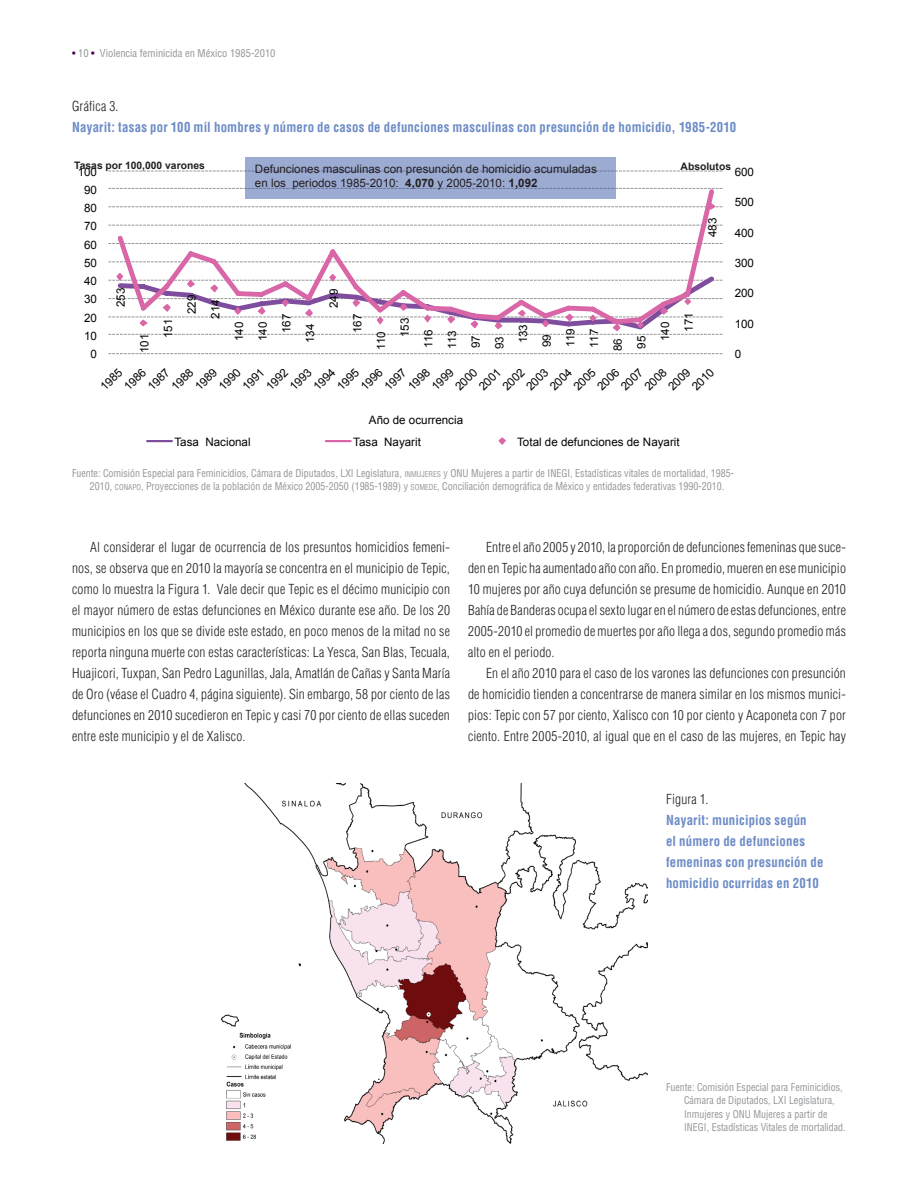
<style>
.page{position:relative;width:918px;height:1188px;background:#fff}
.page>*{position:absolute;margin:0;border:0;box-sizing:border-box;transform-origin:0 0}
.t1{font:300 condensed 13.5px/21px "Helvetica";letter-spacing:.015em;color:#231f20;text-align:justify}
.t2{font:700 condensed 13.5px/21px "Helvetica";letter-spacing:.015em;color:#6c8bc6;scale:.95 1}
.t3{font:11.55px/23.7px "Arial";color:#040503}
.t4{font:11.55px "Arial";color:#231f20}
.t5{font:condensed 10.5px/13.5px "Helvetica";color:#939598;scale:.95 1}
.t6{font:condensed 10.5px "Helvetica";color:#939598}
.t7{font:700 10.35px "Arial";color:#231f20}
.s1{color:#47004f}
.s2{font-weight:700}
.s3{font-size:7.8px}
</style>
<div class="page">
<svg style="left:108px;top:353px;width:615px;height:1px"></svg>
<svg style="left:108px;top:261px;width:615px;height:1px"></svg>
<svg style="left:108px;top:243px;width:615px;height:1px"></svg>
<svg style="left:108px;top:225px;width:615px;height:1px"></svg>
<svg style="left:108px;top:206px;width:615px;height:1px"></svg>
<svg style="left:108px;top:188px;width:615px;height:1px"></svg>
<svg style="left:108px;top:171px;width:615px;height:1px"></svg>
<svg style="left:108px;top:279px;width:615px;height:56px"></svg>
<svg style="left:114px;top:186px;width:603px;height:142px"></svg>
<svg style="left:116px;top:202px;width:600px;height:130px"></svg>
<hr style="left:147px;top:440px;width:25px;height:2px;background:#7f4d9e">
<hr style="left:326px;top:440px;width:25px;height:2px;background:#d966a7">
<svg style="left:498px;top:437px;width:8px;height:8px"></svg>
<div style="left:246px;top:157px;width:370px;height:42px;background:#3b58a6;opacity:.5"></div>
<img style="left:222px;top:783px;width:426px;height:361px">
<p class="t6" style="left:72px;top:46px;width:205px"><span class="s1">•</span> 10 <span class="s1">•</span> Violencia feminicida en México 1985-2010</p>
<p class="t1" style="left:72px;top:96px;width:48px">Gráfica 3.</p>
<p class="t2" style="left:72px;top:116px;width:701px">Nayarit: tasas por 100 mil hombres y número de casos de defunciones masculinas con presunción de homicidio, 1985-2010</p>
<p class="t7" style="left:74px;top:162px;width:132px">Tasas por 100,000 varones</p>
<p class="t3" style="left:78px;top:161px;width:21px">100</p>
<p class="t3" style="left:84px;top:179px;width:14px">90</p>
<p class="t3" style="left:84px;top:197px;width:14px">80</p>
<p class="t3" style="left:84px;top:216px;width:14px">70</p>
<p class="t3" style="left:84px;top:234px;width:14px">60</p>
<p class="t3" style="left:84px;top:252px;width:14px">50</p>
<p class="t3" style="left:84px;top:270px;width:14px">40</p>
<p class="t3" style="left:84px;top:289px;width:14px">30</p>
<p class="t3" style="left:84px;top:307px;width:14px">20</p>
<p class="t3" style="left:84px;top:325px;width:14px">10</p>
<p class="t3" style="left:91px;top:343px;width:8px">0</p>
<p class="t3" style="left:110px;top:307px;width:21px;rotate:-90deg">253</p>
<p class="t3" style="left:134px;top:338px;width:21px;text-indent:-15px;rotate:-90deg">101<br>151</p>
<p class="t3" style="left:181px;top:319px;width:25px;text-align:center;rotate:-90deg">229<br>214</p>
<p class="t4" style="left:255px;top:165px;width:343px">Defunciones masculinas con presunción de homicidio acumuladas</p>
<p class="t7" style="left:681px;top:163px;width:52px">Absolutos</p>
<p class="t4" style="left:255px;top:179px;width:284px">en los periodos 1985-2010: <span class="s2">4,070</span> y 2005-2010: <span class="s2">1,092</span></p>
<p class="t3" style="left:735px;top:161px;width:21px">600</p>
<p class="t3" style="left:702px;top:237px;width:21px;rotate:-90deg">483</p>
<p class="t3" style="left:228px;top:341px;width:21px;rotate:-90deg">140</p>
<p class="t3" style="left:252px;top:341px;width:21px;rotate:-90deg">140</p>
<p class="t3" style="left:276px;top:333px;width:21px;rotate:-90deg">167</p>
<p class="t3" style="left:299px;top:343px;width:21px;rotate:-90deg">134</p>
<p class="t3" style="left:323px;top:308px;width:21px;rotate:-90deg">249</p>
<p class="t3" style="left:347px;top:350px;width:37px;text-indent:16px;rotate:-90deg">167<br>110</p>
<p class="t3" style="left:394px;top:337px;width:21px;rotate:-90deg">153</p>
<p class="t3" style="left:418px;top:348px;width:20px;rotate:-90deg">116</p>
<p class="t3" style="left:441px;top:349px;width:20px;rotate:-90deg">113</p>
<p class="t3" style="left:465px;top:348px;width:14px;rotate:-90deg">97</p>
<p class="t3" style="left:489px;top:349px;width:14px;rotate:-90deg">93</p>
<p class="t3" style="left:512px;top:343px;width:21px;rotate:-90deg">133</p>
<p class="t3" style="left:536px;top:347px;width:14px;rotate:-90deg">99</p>
<p class="t3" style="left:560px;top:347px;width:20px;rotate:-90deg">119</p>
<p class="t3" style="left:583px;top:348px;width:20px;rotate:-90deg">117</p>
<p class="t3" style="left:607px;top:351px;width:14px;rotate:-90deg">86</p>
<p class="t3" style="left:631px;top:349px;width:14px;rotate:-90deg">95</p>
<p class="t3" style="left:654px;top:341px;width:21px;rotate:-90deg">140</p>
<p class="t3" style="left:678px;top:332px;width:21px;rotate:-90deg">171</p>
<p class="t3" style="left:735px;top:191px;width:21px">500</p>
<p class="t3" style="left:735px;top:222px;width:21px">400</p>
<p class="t3" style="left:735px;top:252px;width:21px">300</p>
<p class="t3" style="left:735px;top:283px;width:21px">200</p>
<p class="t3" style="left:735px;top:313px;width:21px">100</p>
<p class="t3" style="left:735px;top:343px;width:8px">0</p>
<p class="t3" style="left:95px;top:381px;width:27px;rotate:-45deg">1985</p>
<p class="t3" style="left:118px;top:381px;width:27px;rotate:-45deg">1986</p>
<p class="t3" style="left:142px;top:381px;width:27px;rotate:-45deg">1987</p>
<p class="t3" style="left:166px;top:381px;width:27px;rotate:-45deg">1988</p>
<p class="t3" style="left:189px;top:381px;width:27px;rotate:-45deg">1989</p>
<p class="t3" style="left:213px;top:381px;width:27px;rotate:-45deg">1990</p>
<p class="t3" style="left:237px;top:381px;width:27px;rotate:-45deg">1991</p>
<p class="t3" style="left:260px;top:381px;width:27px;rotate:-45deg">1992</p>
<p class="t3" style="left:284px;top:381px;width:27px;rotate:-45deg">1993</p>
<p class="t3" style="left:308px;top:381px;width:27px;rotate:-45deg">1994</p>
<p class="t3" style="left:331px;top:381px;width:27px;rotate:-45deg">1995</p>
<p class="t3" style="left:355px;top:381px;width:27px;rotate:-45deg">1996</p>
<p class="t3" style="left:379px;top:381px;width:27px;rotate:-45deg">1997</p>
<p class="t3" style="left:402px;top:381px;width:27px;rotate:-45deg">1998</p>
<p class="t3" style="left:426px;top:381px;width:27px;rotate:-45deg">1999</p>
<p class="t3" style="left:450px;top:381px;width:27px;rotate:-45deg">2000</p>
<p class="t3" style="left:473px;top:381px;width:27px;rotate:-45deg">2001</p>
<p class="t3" style="left:497px;top:381px;width:27px;rotate:-45deg">2002</p>
<p class="t3" style="left:521px;top:381px;width:27px;rotate:-45deg">2003</p>
<p class="t3" style="left:544px;top:381px;width:27px;rotate:-45deg">2004</p>
<p class="t3" style="left:568px;top:381px;width:27px;rotate:-45deg">2005</p>
<p class="t3" style="left:592px;top:381px;width:27px;rotate:-45deg">2006</p>
<p class="t3" style="left:615px;top:381px;width:27px;rotate:-45deg">2007</p>
<p class="t3" style="left:639px;top:381px;width:27px;rotate:-45deg">2008</p>
<p class="t3" style="left:663px;top:381px;width:27px;rotate:-45deg">2009</p>
<p class="t3" style="left:686px;top:381px;width:27px;rotate:-45deg">2010</p>
<p class="t3" style="left:369px;top:409px;width:96px">Año de ocurrencia</p>
<p class="t3" style="left:175px;top:431px;width:78px">Tasa Nacional</p>
<p class="t3" style="left:353px;top:431px;width:69px">Tasa Nayarit</p>
<p class="t3" style="left:517px;top:431px;width:164px">Total de defunciones de Nayarit</p>
<p class="t5" style="left:90px;top:466px;width:679px;text-indent:-18px">Fuente: Comisión Especial para Feminicidios, Cámara de Diputados, LXI Legislatura, <span class="s3">INMUJERES</span> y ONU Mujeres a partir de INEGI, Estadísticas vitales de mortalidad, 1985-<br>2010, <span class="s3">CONAPO</span>, Proyecciones de la población de México 2005-2050 (1985-1989) y <span class="s3">SOMEDE</span>, Conciliación demográfica de México y entidades federativas 1990-2010.</p>
<p class="t1" style="left:72px;top:537px;width:380px;text-indent:18px">Al considerar el lugar de ocurrencia de los presuntos homicidios femeni&shy;nos, se observa que en 2010 la mayoría se concentra en el municipio de Tepic, como lo muestra la Figura 1. Vale decir que Tepic es el décimo municipio con el mayor número de estas defunciones en México durante ese año. De los 20 municipios en los que se divide este estado, en poco menos de la mitad no se reporta ninguna muerte con estas características: La Yesca, San Blas, Tecuala, Huajicori, Tuxpan, San Pedro Lagunillas, Jala, Amatlán de Cañas y Santa María de Oro (véase el Cuadro 4, página siguiente). Sin embargo, 58 por ciento de las defunciones en 2010 sucedieron en Tepic y casi 70 por ciento de ellas suceden entre este municipio y el de Xalisco.</p>
<p class="t1" style="left:468px;top:537px;width:379px;text-indent:18px">Entre el año 2005 y 2010, la proporción de defunciones femeninas que suce&shy;den en Tepic ha aumentado año con año. En promedio, mueren en ese municipio 10 mujeres por año cuya defunción se presume de homicidio. Aunque en 2010<br>Bahía de Banderas ocupa el sexto lugar en el número de estas defunciones, entre 2005-2010 el promedio de muertes por año llega a dos, segundo promedio más alto en el periodo.</p>
<p class="t1" style="left:468px;top:663px;width:380px;text-indent:18px">En el año 2010 para el caso de los varones las defunciones con presunción de homicidio tienden a concentrarse de manera similar en los mismos munici&shy;pios: Tepic con 57 por ciento, Xalisco con 10 por ciento y Acaponeta con 7 por ciento. Entre 2005-2010, al igual que en el caso de las mujeres, en Tepic hay</p>
<p class="t1" style="left:666px;top:789px;width:44px">Figura 1.</p>
<p class="t2" style="left:666px;top:809px;width:167px">Nayarit: municipios según<br>el número de defunciones femeninas con presunción de homicidio ocurridas en 2010</p>
<p class="t5" style="left:684px;top:1080px;width:172px;text-indent:-18px">Fuente: Comisión Especial para Feminicidios, Cámara de Diputados, LXI Legislatura, Inmujeres y ONU Mujeres a partir de INEGI, Estadísticas Vitales de mortalidad.</p>
</div>
